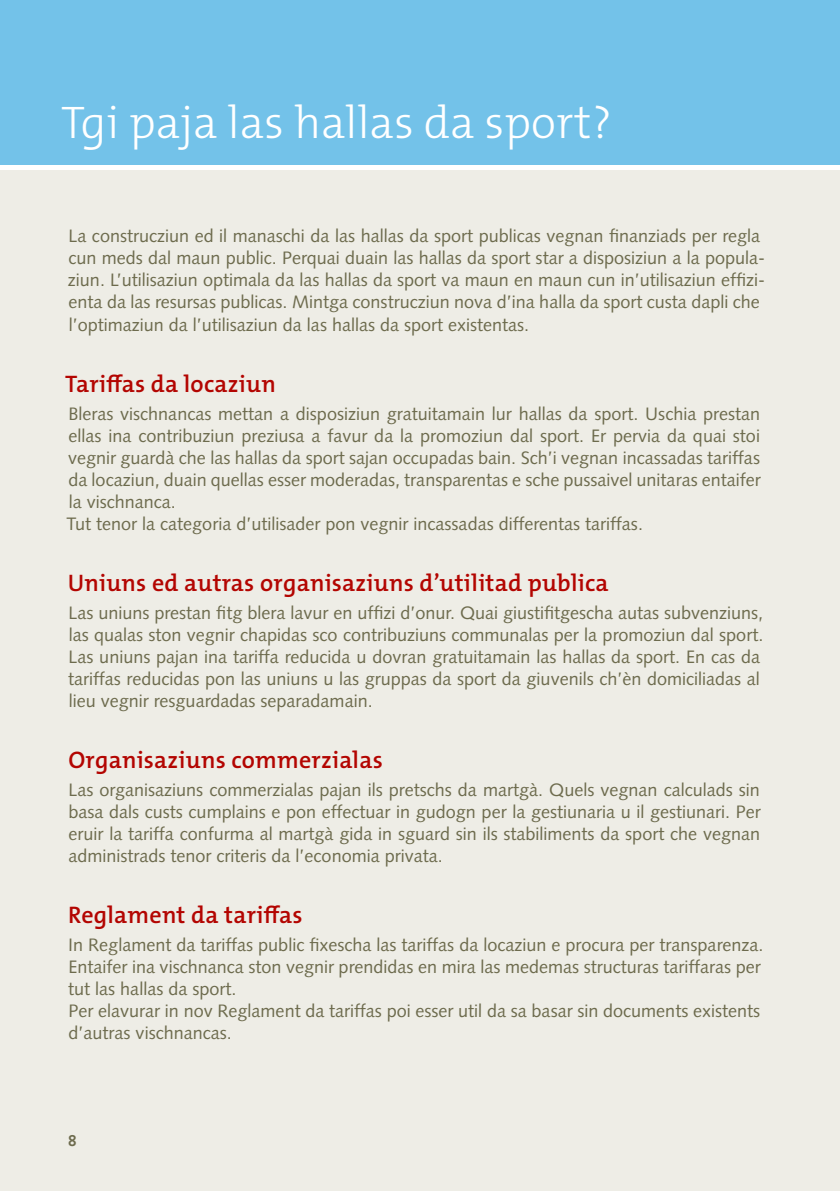
<style>
.page{position:relative;width:840px;height:1191px;background:#fff}
.page>*{position:absolute;margin:0;border:0;box-sizing:border-box;transform-origin:0 0}
.t1{font:300 46px "The Mix B W3";color:#fff}
.t2{font:600 24px "The Mix B W6";letter-spacing:.01em;color:#b30501}
.t3{font:18px/22px "Syntax";color:#6d6b4d}
.t4{font:700 16px "Syntax";color:#6d6b4d;scale:.95 1}
</style>
<div class="page">
<div style="left:0;top:170px;width:839px;height:1021px;background:#eeede6"></div>
<div style="left:0;top:0;width:839px;height:164px;background:#73c2e9"></div>
<h1 class="t1" style="left:61px;top:93px;width:552px">Tgi paja las hallas da sport?</h1>
<p class="t3" style="left:68px;top:225px;width:698px">La construcziun ed il manaschi da las hallas da sport publicas vegnan finanziads per regla cun meds dal maun public. Perquai duain las hallas da sport star a disposiziun a la popula&shy;ziun. L’utilisaziun optimala da las hallas da sport va maun en maun cun in’utilisaziun effizi&shy;enta da las resursas publicas. Mintga construcziun nova d’ina halla da sport custa dapli che l’optimaziun da l’utilisaziun da las hallas da sport existentas.</p>
<h2 class="t2" style="left:65px;top:368px;width:212px">Tariffas da locaziun</h2>
<p class="t3" style="left:66px;top:402px;width:695px">Bleras vischnancas mettan a disposiziun gratuitamain lur hallas da sport. Uschia prestan ellas ina contribuziun preziusa a favur da la promoziun dal sport. Er pervia da quai stoi vegnir guardà che las hallas da sport sajan occupadas bain. Sch’i vegnan incassadas tariffas da locaziun, duain quellas esser moderadas, transparentas e sche pussaivel unitaras entaifer la vischnanca.<br>Tut tenor la categoria d’utilisader pon vegnir incassadas differentas tariffas.</p>
<h2 class="t2" style="left:68px;top:567px;width:542px">Uniuns ed autras organisaziuns d’utilitad publica</h2>
<p class="t3" style="left:68px;top:601px;width:696px">Las uniuns prestan fitg blera lavur en uffizi d’onur. Quai giustifitgescha autas subvenziuns, las qualas ston vegnir chapidas sco contribuziuns communalas per la promoziun dal sport.<br>Las uniuns pajan ina tariffa reducida u dovran gratuitamain las hallas da sport. En cas da tariffas reducidas pon las uniuns u las gruppas da sport da giuvenils ch’èn domiciliadas al lieu vegnir resguardadas separadamain.</p>
<h2 class="t2" style="left:68px;top:744px;width:316px">Organisaziuns commerzialas</h2>
<p class="t3" style="left:68px;top:778px;width:693px;text-align:justify">Las organisaziuns commerzialas pajan ils pretschs da martgà. Quels vegnan calculads sin basa dals custs cumplains e pon effectuar in gudogn per la gestiunaria u il gestiunari. Per eruir la tariffa confurma al martgà gida in sguard sin ils stabiliments da sport che vegnan administrads tenor criteris da l’economia privata.</p>
<h2 class="t2" style="left:68px;top:899px;width:236px">Reglament da tariffas</h2>
<p class="t3" style="left:68px;top:933px;width:696px">In Reglament da tariffas public fixescha las tariffas da locaziun e procura per transparenza.<br>Entaifer ina vischnanca ston vegnir prendidas en mira las medemas structuras tariffaras per tut las hallas da sport.<br>Per elavurar in nov Reglament da tariffas poi esser util da sa basar sin documents existents d’autras vischnancas.</p>
<p class="t4" style="left:68px;top:1131px;width:10px">8</p>
</div>
